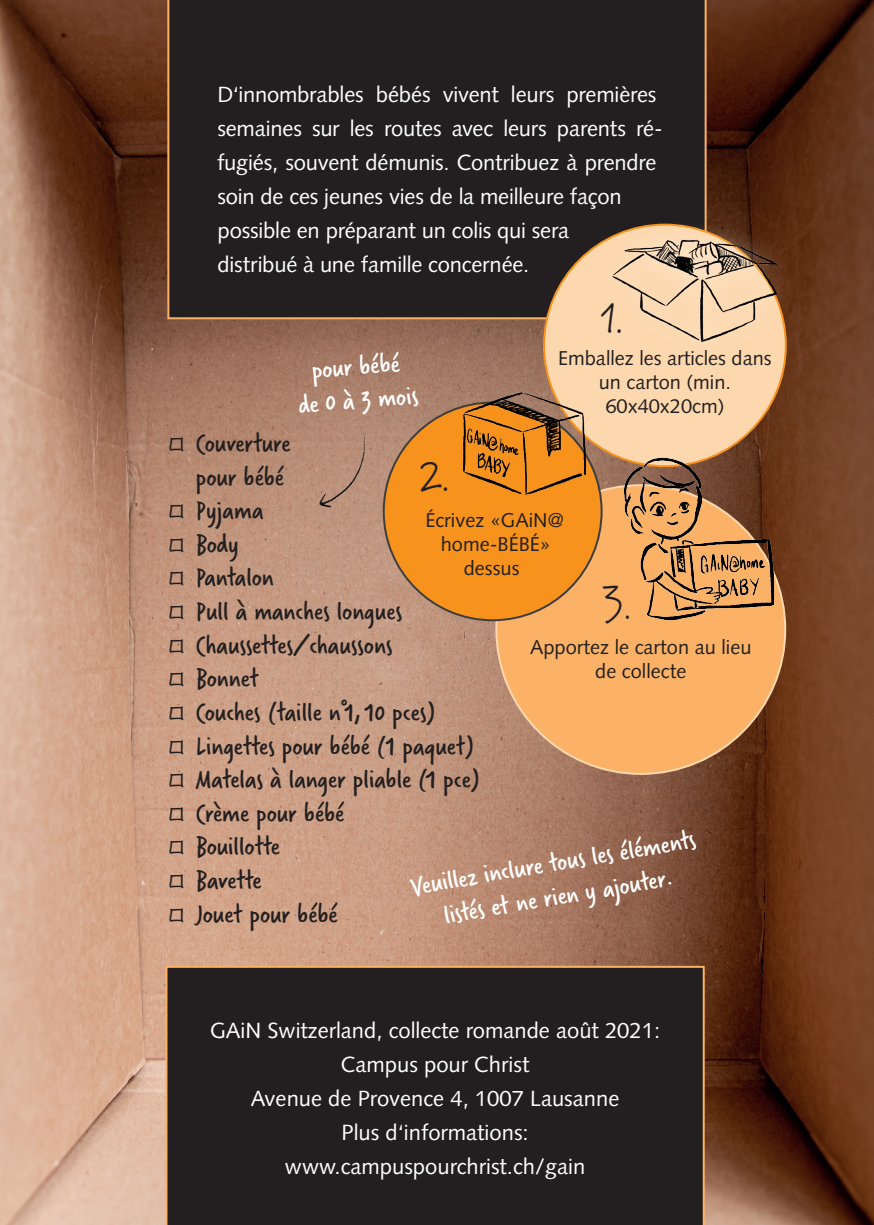
<style>
.page{position:relative;width:874px;height:1225px;background:#fff}
.page>*{position:absolute;margin:0;border:0;box-sizing:border-box;transform-origin:0 0}
.t1{font:44px "Marydale";color:#231f20}
.t2{font:40px "Marydale";color:#231f20}
.t3{font:28px/33.6px "Verveine";color:#231f20;text-align:right}
.t4{font:28px/33.6px "Verveine";color:#fff;text-align:center}
.t5{font:22px/34px "Syntax LT Std";letter-spacing:-.005em;color:#fff;text-align:center}
.t6{font:20px/24px "Syntax LT Std";color:#231f20;text-align:center}
.s1{font-family:"Marydale"}
</style>
<div class="page">
<img style="left:0;top:0;width:873px;height:1225px">
<div style="left:167px;top:0;width:539px;height:319px;background:#231f20"></div>
<div style="left:165px;top:965px;width:539px;height:260px;background:#231f20"></div>
<div style="left:543px;top:225px;width:242px;height:241px;background:#fdd8af;border-radius:50%"></div>
<div style="left:590px;top:216px;width:208px;height:149px;background:#fff;opacity:.42"></div>
<img style="left:583px;top:220px;width:199px;height:154px">
<div style="left:496px;top:485px;width:288px;height:289px;background:#fbb266;border-radius:50%"></div>
<img style="left:619px;top:455px;width:168px;height:201px">
<div style="left:383px;top:402px;width:218px;height:218px;background:#f7931d;border-radius:50%"></div>
<img style="left:448px;top:376px;width:152px;height:164px">
<img style="left:302px;top:416px;width:109px;height:119px">
<svg style="left:362px;top:702px;width:12px;height:11px"></svg>
<svg style="left:342px;top:702px;width:12px;height:11px"></svg>
<svg style="left:383px;top:735px;width:12px;height:11px"></svg>
<svg style="left:423px;top:769px;width:12px;height:11px"></svg>
<p class="t5" style="left:217px;top:77px;width:447px;text-align:left">D‘innombrables bébés vivent leurs premières semaines sur les routes avec leurs parents ré&shy;fugiés, souvent démunis. Contribuez à prendre soin de ces jeunes vies de la meilleure façon possible en préparant un colis qui sera<br>distribué à une famille concernée.</p>
<p class="t4" style="left:295px;top:354px;width:122px;rotate:-4deg">pour bébé<br>de 0 à 3 mois</p>
<h1 class="t1" style="left:600px;top:291px;width:25px">1.</h1>
<p class="t6" style="left:558px;top:346px;width:215px">Emballez les articles dans un carton (min.<br>60x40x20cm)</p>
<p class="t3" style="left:167px;top:426px;width:124px"><span class="s1">□</span> Couverture pour bébé</p>
<p class="t3" style="left:167px;top:494px;width:98px"><span class="s1">□</span> Pyjama</p>
<p class="t3" style="left:167px;top:527px;width:73px"><span class="s1">□</span> Body</p>
<p class="t3" style="left:167px;top:561px;width:108px"><span class="s1">□</span> Pantalon</p>
<p class="t3" style="left:167px;top:594px;width:236px"><span class="s1">□</span> Pull à manches longues</p>
<p class="t3" style="left:167px;top:628px;width:226px"><span class="s1">□</span> Chaussettes/chaussons</p>
<p class="t3" style="left:167px;top:662px;width:93px"><span class="s1">□</span> Bonnet</p>
<p class="t3" style="left:167px;top:695px;width:270px"><span class="s1">□</span> Couches (taille n°1, 10 pces)</p>
<p class="t3" style="left:167px;top:729px;width:308px"><span class="s1">□</span> Lingettes pour bébé (1 paquet)</p>
<p class="t3" style="left:167px;top:762px;width:314px"><span class="s1">□</span> Matelas à langer pliable (1 pce)</p>
<p class="t3" style="left:167px;top:796px;width:178px"><span class="s1">□</span> Crème pour bébé</p>
<p class="t3" style="left:167px;top:830px;width:114px"><span class="s1">□</span> Bouillotte</p>
<p class="t3" style="left:167px;top:863px;width:96px"><span class="s1">□</span> Bavette</p>
<p class="t3" style="left:167px;top:897px;width:172px"><span class="s1">□</span> Jouet pour bébé</p>
<h1 class="t1" style="left:419px;top:449px;width:33px">2.</h1>
<p class="t6" style="left:425px;top:508px;width:140px">Écrivez «GAiN@ home-BÉBÉ» dessus</p>
<h2 class="t2" style="left:602px;top:576px;width:31px">3.</h2>
<p class="t6" style="left:530px;top:635px;width:223px">Apportez le carton au lieu de collecte</p>
<p class="t4" style="left:407px;top:871px;width:290px;rotate:-10deg">Veuillez inclure tous les éléments listés et ne rien y ajouter.</p>
<p class="t5" style="left:210px;top:1013px;width:451px">GAiN Switzerland, collecte romande août 2021:<br>Campus pour Christ<br>Avenue de Provence 4, 1007 Lausanne<br>Plus d‘informations: www.campuspourchrist.ch/gain</p>
</div>
